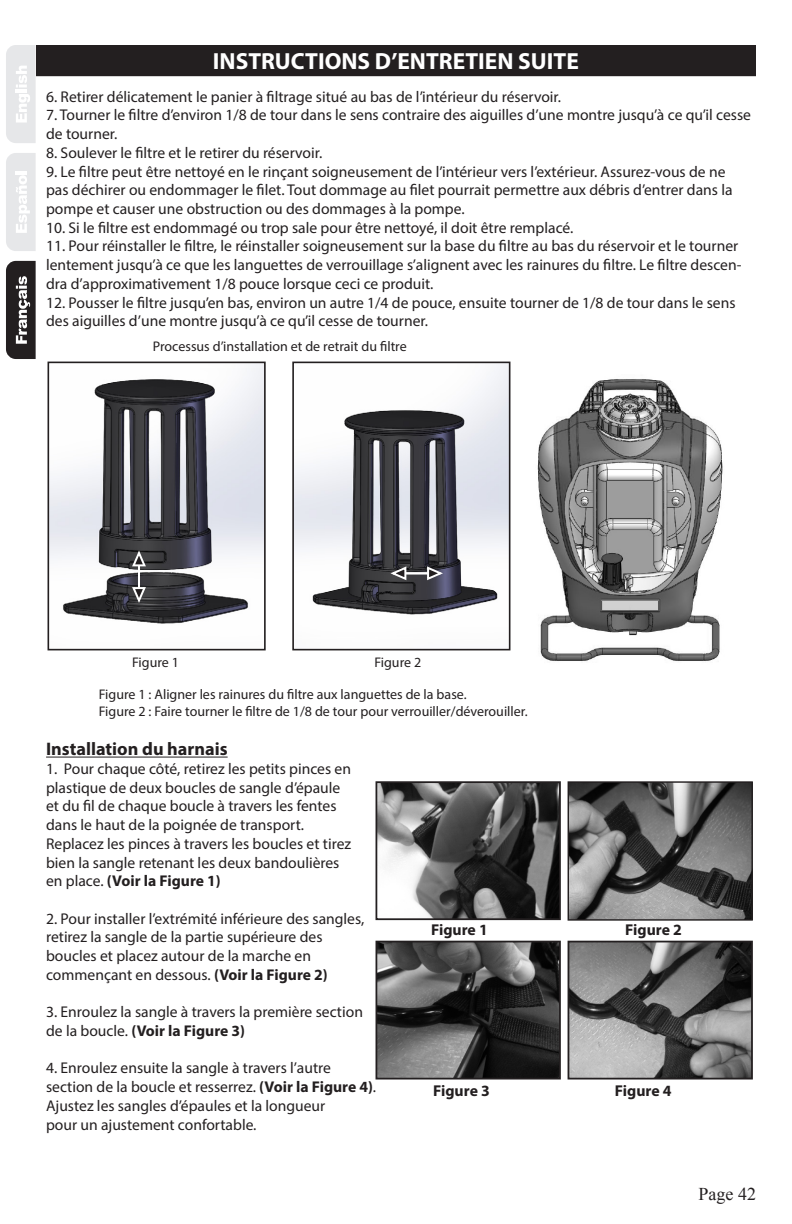
<style>
.page{position:relative;width:792px;height:1224px;background:#fff}
.page>*{position:absolute;margin:0;border:0;box-sizing:border-box;transform-origin:0 0}
.t1{font:700 23.4px "Myriad Pro";color:#fff}
.t2{font:700 18.2px "Myriad Pro";color:#231f20}
.t3{font:18px "Times New Roman";color:#231f20}
.t4{font:700 15.8px "Myriad Pro";color:#231f20}
.t5{font:15.6px/18.8px "Myriad Pro";color:#231f20}
.t6{font:700 15.6px "Myriad Pro";color:#231f20}
.t7{font:14px "Myriad Pro";color:#231f20}
.s1{font-weight:400}
.s2{font-weight:700}
</style>
<div class="page">
<div style="left:37px;top:46px;width:718px;height:30px;background:#231f20"></div>
<div style="left:36px;top:45px;width:720px;height:31px;border:1px solid #231f20"></div>
<hr style="left:46px;top:757px;width:182px;height:1px;background:#231f20">
<img style="left:571px;top:944px;width:179px;height:133px">
<div style="left:568px;top:941px;width:185px;height:139px;border:2px solid #231f20"></div>
<img style="left:379px;top:944px;width:179px;height:133px">
<div style="left:376px;top:941px;width:185px;height:139px;border:2px solid #231f20"></div>
<img style="left:570px;top:783px;width:181px;height:136px">
<div style="left:568px;top:781px;width:185px;height:140px;border:1px solid #231f20"></div>
<img style="left:379px;top:784px;width:179px;height:133px">
<div style="left:376px;top:781px;width:185px;height:139px;border:2px solid #231f20"></div>
<img style="left:509px;top:369px;width:214px;height:292px">
<svg style="left:524px;top:534px;width:18px;height:37px"></svg>
<img style="left:51px;top:365px;width:212px;height:259px">
<div style="left:48px;top:362px;width:218px;height:288px;border:2px solid #231f20"></div>
<img style="left:295px;top:365px;width:212px;height:250px">
<div style="left:292px;top:362px;width:218px;height:288px;border:2px solid #231f20"></div>
<hr style="left:138px;top:563px;width:2px;height:27px;background:#fff">
<svg style="left:131px;top:548px;width:16px;height:20px"></svg>
<svg style="left:131px;top:585px;width:16px;height:21px"></svg>
<hr style="left:403px;top:572px;width:27px;height:2px;background:#fff">
<svg style="left:425px;top:565px;width:21px;height:17px"></svg>
<svg style="left:388px;top:565px;width:20px;height:17px"></svg>
<svg style="left:6px;top:261px;width:30px;height:98px;background:#454142"></svg>
<svg style="left:6px;top:153px;width:30px;height:98px"></svg>
<svg style="left:6px;top:45px;width:30px;height:98px"></svg>
<p class="t1" style="left:213px;top:46px;width:367px">INSTRUCTIONS D’ENTRETIEN SUITE</p>
<p class="t5" style="left:46px;top:87px;width:517px">6. Retirer délicatement le panier à filtrage situé au bas de l’intérieur du réservoir.</p>
<p class="t5" style="left:46px;top:106px;width:706px">7. Tourner le filtre d’environ 1/8 de tour dans le sens contraire des aiguilles d’une montre jusqu’à ce qu’il cesse de tourner.</p>
<p class="t5" style="left:46px;top:143px;width:278px">8. Soulever le filtre et le retirer du réservoir.</p>
<p class="t5" style="left:46px;top:162px;width:688px">9. Le filtre peut être nettoyé en le rinçant soigneusement de l’intérieur vers l’extérieur. Assurez-vous de ne pas déchirer ou endommager le filet. Tout dommage au filet pourrait permettre aux débris d’entrer dans la pompe et causer une obstruction ou des dommages à la pompe.</p>
<p class="t5" style="left:46px;top:218px;width:529px">10. Si le filtre est endommagé ou trop sale pour être nettoyé, il doit être remplacé.</p>
<p class="t5" style="left:46px;top:237px;width:697px">11. Pour réinstaller le filtre, le réinstaller soigneusement sur la base du filtre au bas du réservoir et le tourner lentement jusqu’à ce que les languettes de verrouillage s’alignent avec les rainures du filtre. Le filtre descen&shy;dra d’approximativement 1/8 pouce lorsque ceci ce produit.</p>
<p class="t5" style="left:46px;top:293px;width:691px">12. Pousser le filtre jusqu’en bas, environ un autre 1/4 de pouce, ensuite tourner de 1/8 de tour dans le sens des aiguilles d’une montre jusqu’à ce qu’il cesse de tourner.</p>
<p class="t7" style="left:153px;top:337px;width:255px">Processus d’installation et de retrait du filtre</p>
<p class="t7" style="left:132px;top:654px;width:48px">Figure 1</p>
<p class="t7" style="left:374px;top:654px;width:48px">Figure 2</p>
<p class="t7" style="left:99px;top:686px;width:369px">Figure 1 : Aligner les rainures du filtre aux languettes de la base.</p>
<p class="t7" style="left:99px;top:702px;width:430px">Figure 2 : Faire tourner le filtre de 1/8 de tour pour verrouiller/déverouiller.</p>
<p class="t2" style="left:46px;top:737px;width:183px">Installation du harnais</p>
<p class="t5" style="left:46px;top:759px;width:306px">1. Pour chaque côté, retirez les petits pinces en</p>
<p class="t5" style="left:46px;top:778px;width:296px">plastique de deux boucles de sangle d’épaule</p>
<p class="t5" style="left:46px;top:797px;width:292px">et du fil de chaque boucle à travers les fentes</p>
<p class="t5" style="left:46px;top:815px;width:259px">dans le haut de la poignée de transport.</p>
<p class="t5" style="left:46px;top:834px;width:307px">Replacez les pinces à travers les boucles et tirez</p>
<p class="t5" style="left:46px;top:853px;width:295px">bien la sangle retenant les deux bandoulières</p>
<p class="t6" style="left:46px;top:871px;width:176px"><span class="s1">en place.</span> (Voir la Figure 1)</p>
<p class="t5" style="left:46px;top:909px;width:320px">2. Pour installer l’extrémité inférieure des sangles, retirez la sangle de la partie supérieure des</p>
<p class="t5" style="left:46px;top:946px;width:266px">boucles et placez autour de la marche en</p>
<p class="t5" style="left:46px;top:965px;width:283px">commençant en dessous. <span class="s2">(Voir la Figure 2)</span></p>
<p class="t5" style="left:46px;top:1002px;width:318px">3. Enroulez la sangle à travers la première section</p>
<p class="t6" style="left:46px;top:1021px;width:201px"><span class="s1">de la boucle.</span> (Voir la Figure 3)</p>
<p class="t5" style="left:46px;top:1059px;width:286px">4. Enroulez ensuite la sangle à travers l’autre</p>
<p class="t5" style="left:46px;top:1077px;width:332px">section de la boucle et resserrez. <span class="s2">(Voir la Figure 4)</span>.<br>Ajustez les sangles d’épaules et la longueur</p>
<p class="t5" style="left:46px;top:1115px;width:212px">pour un ajustement confortable.</p>
<p class="t4" style="left:431px;top:920px;width:58px">Figure 1</p>
<p class="t4" style="left:625px;top:920px;width:58px">Figure 2</p>
<p class="t4" style="left:433px;top:1080px;width:58px">Figure 3</p>
<p class="t4" style="left:615px;top:1080px;width:58px">Figure 4</p>
<p class="t3" style="left:699px;top:1182px;width:59px">Page 42</p>
</div>
